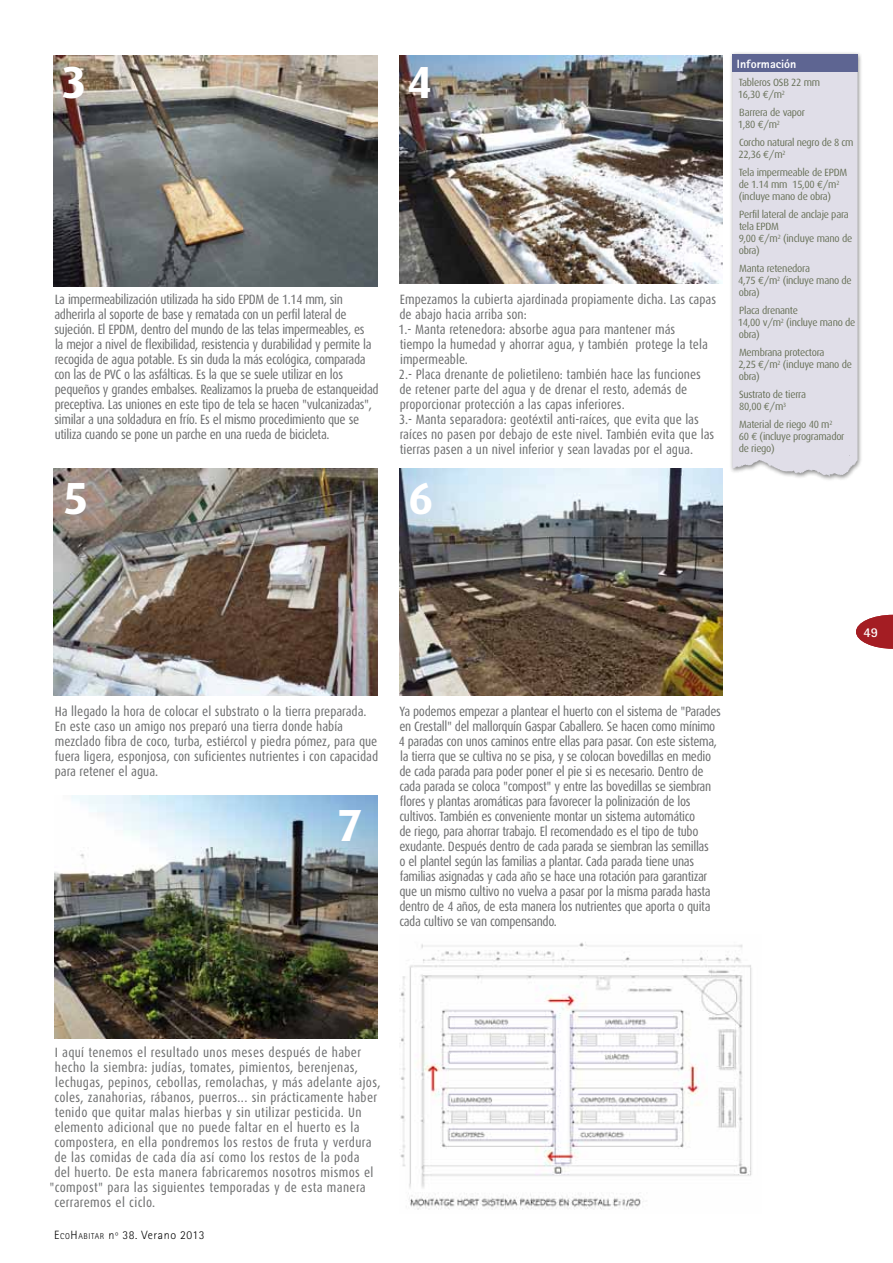
<style>
.page{position:relative;width:893px;height:1263px;background:#fff}
.page>*{position:absolute;margin:0;border:0;box-sizing:border-box;transform-origin:0 0}
.t1{font:700 45px "Dax";color:#fff}
.t2{font:13.5px/15px "Dax Condensed";letter-spacing:-.025em;color:#707172}
.t3{font:13.5px/15px "Dax Condensed";color:#707172}
.t4{font:13.5px "Dax Condensed";letter-spacing:.025em;color:#707172}
.t5{font:700 13.5px "Rotis Sans Serif";color:#fff}
.t6{font:300 12px "Rotis Sans Serif";letter-spacing:.05em;color:#000}
.t7{font:800 12px "Rotis Sans Serif";color:#fff}
.t8{font:10.5px/12px "Dax";letter-spacing:-.025em;color:#666f56;scale:.95 1}
.s1{font-family:"Euro Mono"}
.s2{font-style:inherit}
.s3{font-size:8.4px}
</style>
<div class="page">
<svg style="left:856px;top:615px;width:37px;height:34px"></svg>
<img style="left:54px;top:55px;width:324px;height:231px">
<img style="left:399px;top:55px;width:324px;height:228px">
<img style="left:54px;top:469px;width:324px;height:227px">
<img style="left:399px;top:469px;width:324px;height:227px">
<img style="left:54px;top:796px;width:324px;height:242px">
<div style="left:729px;top:51px;width:134px;height:432px;background:#000;opacity:.48"></div>
<div style="left:732px;top:72px;width:125px;height:404px;background:#e0dee8"></div>
<div style="left:732px;top:54px;width:125px;height:18px;background:#5e6592"></div>
<img style="left:399px;top:942px;width:353px;height:268px">
<h1 class="t1" style="left:62px;top:57px;width:27px">3</h1>
<h1 class="t1" style="left:407px;top:57px;width:27px">4</h1>
<p class="t2" style="left:54px;top:292px;width:326px">La impermeabilización utilizada ha sido EPDM de 1.14 mm, sin adherirla al soporte de base y rematada con un perfil lateral de sujeción. El EPDM, dentro del mundo de las telas impermeables, es<br>la mejor a nivel de flexibilidad, resistencia y durabilidad y permite la recogida de agua potable. Es sin duda la más ecológica, comparada con las de PVC o las asfálticas. Es la que se suele utilizar en los pequeños y grandes embalses. Realizamos la prueba de estanqueidad preceptiva. Las uniones en este tipo de tela se hacen "vulcanizadas", similar a una soldadura en frío. Es el mismo procedimiento que se utiliza cuando se pone un parche en una rueda de bicicleta.</p>
<p class="t3" style="left:398px;top:292px;width:319px">Empezamos la cubierta ajardinada propiamente dicha. Las capas de abajo hacia arriba son:<br>1.- Manta retenedora: absorbe agua para mantener más<br>tiempo la humedad y ahorrar agua, y también protege la tela impermeable.<br>2.- Placa drenante de polietileno: también hace las funciones de retener parte del agua y de drenar el resto, además de proporcionar protección a las capas inferiores.<br>3.- Manta separadora: geotéxtil anti-raíces, que evita que las raíces no pasen por debajo de este nivel. También evita que las tierras pasen a un nivel inferior y sean lavadas por el agua.</p>
<h1 class="t1" style="left:63px;top:473px;width:27px">5</h1>
<h1 class="t1" style="left:408px;top:473px;width:27px">6</h1>
<p class="t7" style="left:737px;top:56px;width:61px">Información</p>
<p class="t8" style="left:738px;top:77px;width:88px">Tableros OSB 22 mm<br>16,30 <span class="s1">€</span>/m<sup>2</sup></p>
<p class="t8" style="left:738px;top:107px;width:72px">Barrera de vapor<br>1,80 <span class="s1">€</span>/m<sup>2</sup></p>
<p class="t8" style="left:738px;top:137px;width:123px">Corcho natural negro de 8 cm<br>22,36 <span class="s1">€</span>/m<sup>2</sup></p>
<p class="t8" style="left:739px;top:167px;width:116px">Tela impermeable de EPDM de 1.14 mm 15,00 <span class="s1">€</span>/m<sup>2 </sup>(incluye mano de obra)</p>
<p class="t8" style="left:739px;top:209px;width:121px">Perfil lateral de anclaje para tela EPDM<br>9,00 <span class="s1">€</span>/m<sup>2</sup> (incluye mano de obra)</p>
<p class="t8" style="left:738px;top:263px;width:121px">Manta retenedora<br>4,75 <span class="s1">€</span>/m<sup>2</sup> (incluye mano de obra)</p>
<p class="t8" style="left:738px;top:305px;width:125px">Placa drenante<br>14,00 v/m<sup>2</sup> (incluye mano de obra)</p>
<p class="t8" style="left:738px;top:347px;width:121px">Membrana protectora<br>2,25 <span class="s1">€</span>/m<sup>2</sup> (incluye mano de obra)</p>
<p class="t8" style="left:739px;top:389px;width:72px">Sustrato de tierra<br>80,00 <span class="s1">€</span>/m<sup>3</sup></p>
<p class="t8" style="left:739px;top:419px;width:113px">Material de riego 40 m<sup>2<br></sup>60 <span class="s1">€</span> (incluye programador de riego)</p>
<p class="t3" style="left:55px;top:704px;width:325px">Ha llegado la hora de colocar el substrato o la tierra preparada.<br>En este caso un amigo nos preparó una tierra donde había mezclado fibra de coco, turba, estiércol y piedra pómez, para que fuera ligera, esponjosa, con suficientes nutrientes i con capacidad para retener el agua.</p>
<h1 class="t1" style="left:337px;top:800px;width:27px">7</h1>
<p class="t2" style="left:399px;top:704px;width:324px">Ya podemos empezar a plantear el huerto con el sistema de "Parades en Crestall" del mallorquín Gaspar Caballero. Se hacen como mínimo 4 paradas con unos caminos entre ellas para pasar. Con este sistema, la tierra que se cultiva no se pisa, y se colocan bovedillas en medio de cada parada para poder poner el pie si es necesario. Dentro de cada parada se coloca "compost" y entre las bovedillas se siembran flores y plantas aromáticas para favorecer la polinización de los cultivos. También es conveniente montar un sistema automático<br>de riego, para ahorrar trabajo. El recomendado es el tipo de tubo exudante. Después dentro de cada parada se siembran las semillas<br>o el plantel según las familias a plantar. Cada parada tiene unas familias asignadas y cada año se hace una rotación para garantizar que un mismo cultivo no vuelva a pasar por la misma parada hasta dentro de 4 años, de esta manera los nutrientes que aporta o quita cada cultivo se van compensando.</p>
<p class="t5" style="left:863px;top:624px;width:16px">49</p>
<p class="t4" style="left:55px;top:1044px;width:308px">I aquí tenemos el resultado unos meses después de haber</p>
<p class="t4" style="left:55px;top:1059px;width:304px">hecho la siembra: judías, tomates, pimientos, berenjenas,</p>
<p class="t4" style="left:55px;top:1074px;width:327px">lechugas, pepinos, cebollas, remolachas, y más adelante ajos,</p>
<p class="t4" style="left:54px;top:1089px;width:324px">coles, zanahorias, rábanos, puerros... sin prácticamente haber</p>
<p class="t4" style="left:55px;top:1104px;width:308px">tenido que quitar malas hierbas y sin utilizar pesticida. Un</p>
<p class="t4" style="left:54px;top:1119px;width:307px">elemento adicional que no puede faltar en el huerto es la</p>
<p class="t4" style="left:54px;top:1134px;width:319px">compostera, en ella pondremos los restos de fruta y verdura</p>
<p class="t4" style="left:54px;top:1149px;width:307px">de las comidas de cada día así como los restos de la poda</p>
<p class="t4" style="left:54px;top:1164px;width:321px">del huerto. De esta manera fabricaremos nosotros mismos el</p>
<p class="t4" style="left:50px;top:1179px;width:318px">"compost" para las siguientes temporadas y de esta manera</p>
<p class="t4" style="left:54px;top:1194px;width:102px">cerraremos el ciclo.</p>
<p class="t6" style="left:54px;top:1228px;width:152px"><span class="s2">E</span><span class="s3">CO</span><span class="s2">H</span><span class="s3">ABITAR</span> nº 38. Verano 2013</p>
</div>
